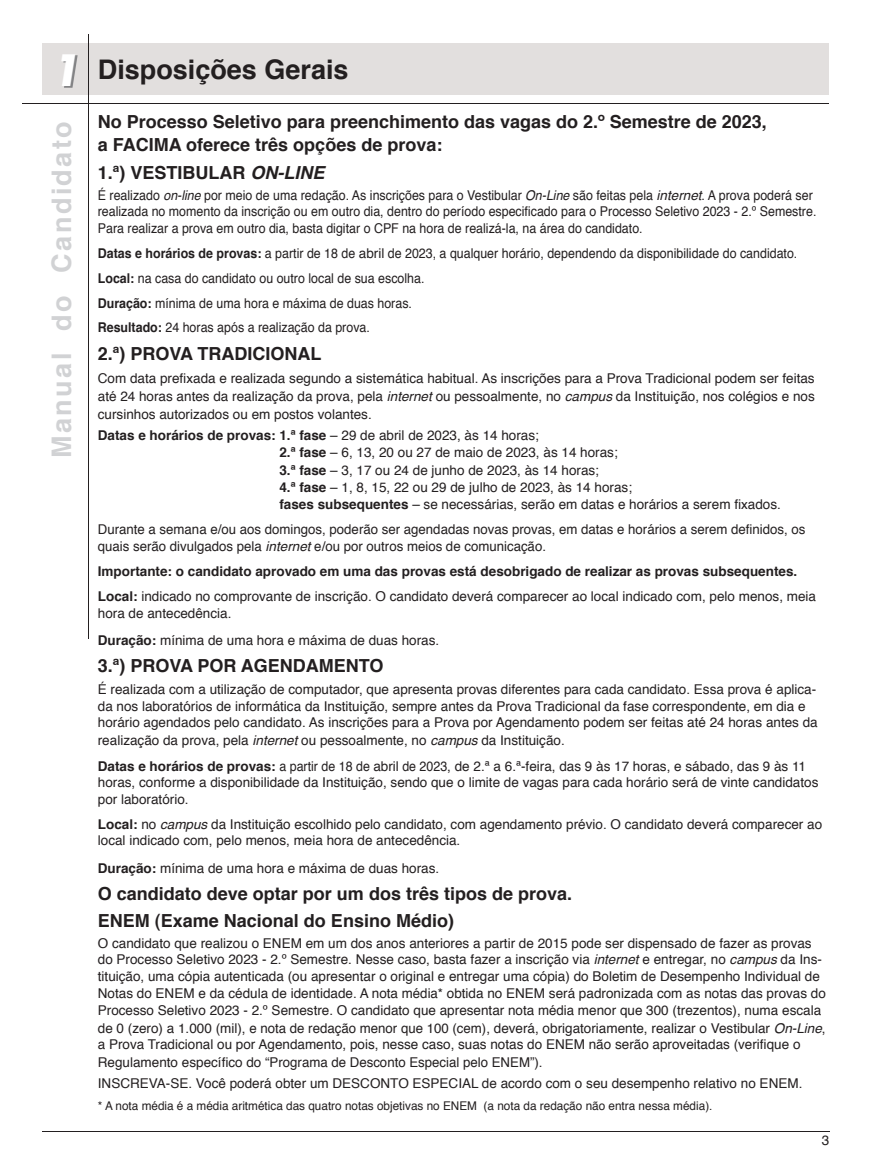
<style>
.page{position:relative;width:872px;height:1170px;background:#fff}
.page>*{position:absolute;margin:0;border:0;box-sizing:border-box;transform-origin:0 0}
.t1{font:italic 700 42px "Futura";color:#fff}
.t2{font:700 27px "Helvetica";letter-spacing:.09em;color:#d1d2d4}
.t3{font:700 27px "Helvetica";color:#231f20}
.t4{font:700 18px/22.5px "Helvetica";color:#231f20}
.t5{font:13.5px/17px "Helvetica";color:#231f20}
.t6{font:13.5px/16.5px "Helvetica";color:#231f20;scale:.92 1}
.t7{font:700 13.5px/25px "Helvetica";color:#231f20}
.t8{font:12px "Helvetica";color:#231f20}
.s1{font-style:italic}
.s2{font-weight:700}
.s3{font-weight:400}
</style>
<div class="page">
<hr style="left:42px;top:1131px;width:787px;height:1px;background:#231f20">
<div style="left:43px;top:43px;width:786px;height:52px;background:#e2dfde"></div>
<hr style="left:23px;top:103px;width:806px;height:1px;background:#231f20">
<hr style="left:89px;top:35px;width:1px;height:603px;background:#231f20">
<img style="left:63px;top:56px;width:15px;height:32px">
<h1 class="t1" style="left:51px;top:41px;width:30px">1</h1>
<h2 class="t2" style="left:40px;top:458px;width:338px;rotate:-90deg">Manual do Candidato</h2>
<h2 class="t3" style="left:98px;top:47px;width:252px">Disposições Gerais</h2>
<h3 class="t4" style="left:98px;top:111px;width:670px">No Processo Seletivo para preenchimento das vagas do 2.º Semestre de 2023, a FACIMA oferece três opções de prova:</h3>
<h3 class="t4" style="left:98px;top:161px;width:228px">1.ª) VESTIBULAR <span class="s1">ON-LINE</span></h3>
<p class="t6" style="left:98px;top:187px;width:782px">É realizado <span class="s1">on-line</span> por meio de uma redação. As inscrições para o Vestibular <span class="s1">On-Line</span> são feitas pela <span class="s1">internet</span>. A prova poderá ser realizada no momento da inscrição ou em outro dia, dentro do período especificado para o Processo Seletivo 2023 - 2.º Semestre.<br>Para realizar a prova em outro dia, basta digitar o CPF na hora de realizá-la, na área do candidato.</p>
<p class="t6" style="left:98px;top:241px;width:762px;line-height:25px"><span class="s2">Datas e horários de provas:</span> a partir de 18 de abril de 2023, a qualquer horário, dependendo da disponibilidade do candidato.<br><span class="s2">Local:</span> na casa do candidato ou outro local de sua escolha.<br><span class="s2">Duração:</span> mínima de uma hora e máxima de duas horas.</p>
<p class="t6" style="left:98px;top:319px;width:297px"><span class="s2">Resultado:</span> 24 horas após a realização da prova.</p>
<h3 class="t4" style="left:98px;top:343px;width:225px">2.ª) PROVA TRADICIONAL</h3>
<p class="t5" style="left:98px;top:370px;width:718px;line-height:17.5px;text-align:justify">Com data prefixada e realizada segundo a sistemática habitual. As inscrições para a Prova Tradicional podem ser feitas até 24 horas antes da realização da prova, pela <span class="s1">internet</span> ou pessoalmente, no <span class="s1">campus</span> da Instituição, nos colégios e nos cursinhos autorizados ou em postos volantes.</p>
<p class="t5" style="left:279px;top:427px;width:503px;text-indent:-182px"><span class="s2">Datas e horários de provas: 1.ª fase</span> – 29 de abril de 2023, às 14 horas;<br><span class="s2">2.ª fase</span> – 6, 13, 20 ou 27 de maio de 2023, às 14 horas;<br><span class="s2">3.ª fase</span> – 3, 17 ou 24 de junho de 2023, às 14 horas;<br><span class="s2">4.ª fase</span> – 1, 8, 15, 22 ou 29 de julho de 2023, às 14 horas;<br><span class="s2">fases subsequentes</span> – se necessárias, serão em datas e horários a serem fixados.</p>
<p class="t5" style="left:98px;top:521px;width:709px;line-height:16.5px">Durante a semana e/ou aos domingos, poderão ser agendadas novas provas, em datas e horários a serem definidos, os quais serão divulgados pela <span class="s1">internet</span> e/ou por outros meios de comunicação.</p>
<p class="t7" style="left:98px;top:558px;width:720px">Importante: o candidato aprovado em uma das provas está desobrigado de realizar as provas subsequentes.<br>Local: <span class="s3">indicado no comprovante de inscrição. O candidato deverá comparecer ao local indicado com, pelo menos, meia</span></p>
<p class="t5" style="left:98px;top:600px;width:343px;line-height:27.3px">hora de antecedência.<br><span class="s2">Duração:</span> mínima de uma hora e máxima de duas horas.</p>
<h3 class="t4" style="left:98px;top:655px;width:287px">3.ª) PROVA POR AGENDAMENTO</h3>
<p class="t5" style="left:98px;top:681px;width:721px;line-height:16.5px">É realizada com a utilização de computador, que apresenta provas diferentes para cada candidato. Essa prova é aplica&shy;da nos laboratórios de informática da Instituição, sempre antes da Prova Tradicional da fase correspondente, em dia e horário agendados pelo candidato. As inscrições para a Prova por Agendamento podem ser feitas até 24 horas antes da</p>
<p class="t5" style="left:98px;top:727px;width:710px;line-height:25.8px">realização da prova, pela <span class="s1">internet</span> ou pessoalmente, no <span class="s1">campus</span> da Instituição.<br><span class="s2">Datas e horários de provas:</span> a partir de 18 de abril de 2023, de 2.ª a 6.ª-feira, das 9 às 17 horas, e sábado, das 9 às 11</p>
<p class="t5" style="left:98px;top:774px;width:722px;line-height:16.5px">horas, conforme a disponibilidade da Instituição, sendo que o limite de vagas para cada horário será de vinte candidatos por laboratório.</p>
<p class="t5" style="left:98px;top:816px;width:726px;line-height:16.5px"><span class="s2">Local:</span> no <span class="s1">campus</span> da Instituição escolhido pelo candidato, com agendamento prévio. O candidato deverá comparecer ao local indicado com, pelo menos, meia hora de antecedência.</p>
<p class="t5" style="left:98px;top:859px;width:343px"><span class="s2">Duração:</span> mínima de uma hora e máxima de duas horas.</p>
<h3 class="t4" style="left:98px;top:880px;width:476px;line-height:27.3px">O candidato deve optar por um dos três tipos de prova.<br>ENEM (Exame Nacional do Ensino Médio)</h3>
<p class="t5" style="left:98px;top:935px;width:729px">O candidato que realizou o ENEM em um dos anos anteriores a partir de 2015 pode ser dispensado de fazer as provas do Processo Seletivo 2023 - 2.º Semestre. Nesse caso, basta fazer a inscrição via <span class="s1">internet</span> e entregar, no <span class="s1">campus</span> da Ins&shy;tituição, uma cópia autenticada (ou apresentar o original e entregar uma cópia) do Boletim de Desempenho Individual de Notas do ENEM e da cédula de identidade. A nota média* obtida no ENEM será padronizada com as notas das provas do Processo Seletivo 2023 - 2.º Semestre. O candidato que apresentar nota média menor que 300 (trezentos), numa escala de 0 (zero) a 1.000 (mil), e nota de redação menor que 100 (cem), deverá, obrigatoriamente, realizar o Vestibular <span class="s1">On-Line</span>, a Prova Tradicional ou por Agendamento, pois, nesse caso, suas notas do ENEM não serão aproveitadas (verifique o Regulamento específico do “Programa de Desconto Especial pelo ENEM”).</p>
<p class="t5" style="left:98px;top:1075px;width:706px">INSCREVA-SE. Você poderá obter um DESCONTO ESPECIAL de acordo com o seu desempenho relativo no ENEM.</p>
<p class="t8" style="left:98px;top:1095px;width:616px">* A nota média é a média aritmética das quatro notas objetivas no ENEM (a nota da redação não entra nessa média).</p>
<p class="t5" style="left:822px;top:1132px;width:9px">3</p>
</div>
